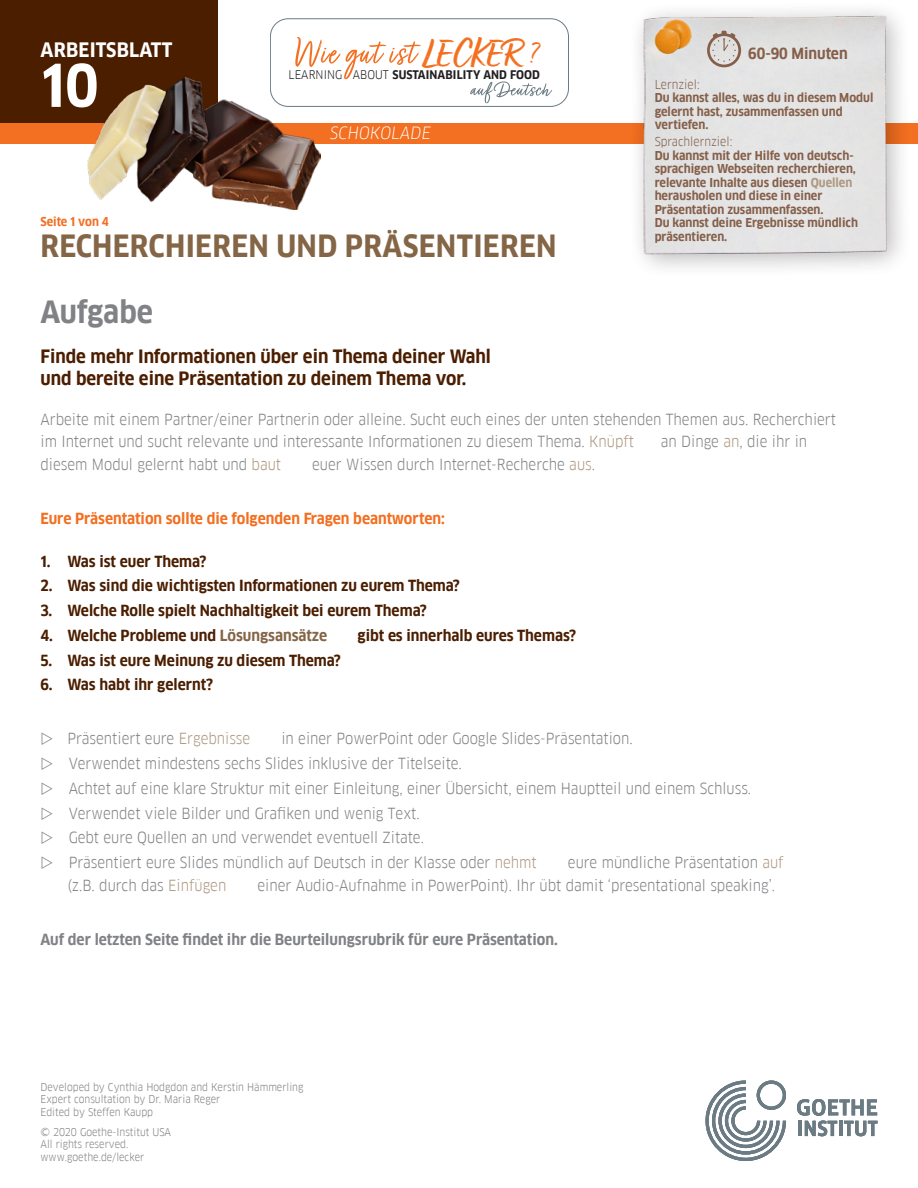
<style>
.page{position:relative;width:918px;height:1188px;background:#fff}
.page>*{position:absolute;margin:0;border:0;box-sizing:border-box;transform-origin:0 0}
.t1{font:700 57.6px "Goethe FF Clan";color:#fff}
.t2{font:39.45px "Turbinado Bold Pro";letter-spacing:.04em;color:#f37021}
.t3{font:700 30px "Goethe FF Clan";letter-spacing:.01em;color:#846647}
.t4{font:700 30px "Goethe FF Clan";letter-spacing:-.005em;color:#808285}
.t5{font:700 19.5px "Goethe FF Clan";letter-spacing:.01em;color:#fff}
.t6{font:700 18px/21.6px "Goethe FF Clan";color:#4b1e00}
.t7{font:italic 16.5px "Goethe FF Clan";letter-spacing:.01em;color:#fff}
.t8{font:15px/24.8px "Goethe FF Clan";color:#808285}
.t9{font:700 15px "Goethe FF Clan";color:#4b1e00}
.t10{font:700 15px "Goethe FF Clan";color:#808285}
.t11{font:700 15px "Goethe FF Clan";color:#f36f21}
.t12{font:700 15px "Goethe FF Clan";color:#855f49}
.t13{font:700 12px/13.5px "Goethe FF Clan";color:#855f49}
.t14{font:12px "Goethe FF Clan";color:#855f49}
.t15{font:700 12px "Goethe FF Clan";letter-spacing:-.005em;color:#f36f21}
.t16{font:700 11.7px "Goethe FF Clan";letter-spacing:.01em;color:#231f20}
.t17{font:10.5px/12.6px "Goethe FF Clan";color:#808285}
.s1{font-family:"Turbinado Light Pro"}
.s2{font-weight:400}
.s3{color:#ad977f}
.s4{color:#846647}
</style>
<div class="page">
<div style="left:0;top:0;width:217px;height:135px;background:#4b1e00"></div>
<div style="left:0;top:123px;width:918px;height:21px;background:#f36f21"></div>
<svg style="left:706px;top:1080px;width:80px;height:81px"></svg>
<svg style="left:797px;top:1099px;width:80px;height:37px"></svg>
<div style="left:270px;top:18px;width:299px;height:89px;border:1px solid #6b7b84;border-radius:18px"></div>
<svg style="left:295px;top:37px;width:126px;height:42px"></svg>
<svg style="left:470px;top:81px;width:82px;height:22px"></svg>
<img style="left:87px;top:78px;width:233px;height:132px">
<div style="left:627px;top:0;width:286px;height:280px;background:#000;opacity:.15"></div>
<img style="left:627px;top:0;width:275px;height:278px">
<div style="left:707px;top:33px;width:34px;height:34px;border:3px solid #855f49;border-radius:50%"></div>
<svg style="left:711px;top:31px;width:26px;height:31px"></svg>
<h3 class="t5" style="left:41px;top:38px;width:133px">ARBEITSBLATT</h3>
<h1 class="t1" style="left:40px;top:52px;width:59px">10</h1>
<p class="t15" style="left:40px;top:215px;width:70px">Seite 1 von 4</p>
<h2 class="t2" style="left:423px;top:31px;width:117px">LECKER <span class="s1">?</span></h2>
<p class="t16" style="left:289px;top:68px;width:253px"><span class="s2">LEARNING ABOUT</span> SUSTAINABILITY AND FOOD</p>
<p class="t7" style="left:330px;top:123px;width:102px">SCHOKOLADE</p>
<h3 class="t3" style="left:41px;top:229px;width:517px">RECHERCHIEREN UND PRÄSENTIEREN</h3>
<h3 class="t4" style="left:40px;top:295px;width:114px">Aufgabe</h3>
<p class="t12" style="left:748px;top:44px;width:101px">60-90 Minuten</p>
<p class="t14" style="left:655px;top:77px;width:47px">Lernziel:</p>
<p class="t13" style="left:655px;top:91px;width:220px">Du kannst alles, was du in diesem Modul gelernt hast, zusammenfassen und vertiefen.</p>
<p class="t14" style="left:655px;top:135px;width:79px">Sprachlernziel:</p>
<p class="t13" style="left:655px;top:149px;width:205px">Du kannst mit der Hilfe von deutsch&shy;sprachigen Webseiten recherchieren, relevante Inhalte aus diesen <span class="s3">Quellen </span>herausholen und diese in einer<br>Präsentation zusammenfassen.<br>Du kannst deine Ergebnisse mündlich präsentieren.</p>
<p class="t6" style="left:40px;top:346px;width:452px">Finde mehr Informationen über ein Thema deiner Wahl und bereite eine Präsentation zu deinem Thema vor.</p>
<p class="t8" style="left:40px;top:408px;width:797px;line-height:22.5px">Arbeite mit einem Partner/einer Partnerin oder alleine. Sucht euch eines der unten stehenden Themen aus. Recherchiert im Internet und sucht relevante und interessante Informationen zu diesem Thema. <span class="s3">Knüpft</span></p>
<p class="t8" style="left:661px;top:429px;width:148px">an Dinge <span class="s3">an</span>, die ihr in</p>
<p class="t8" style="left:40px;top:452px;width:242px">diesem Modul gelernt habt und <span class="s3">baut</span></p>
<p class="t8" style="left:312px;top:452px;width:285px">euer Wissen durch Internet-Recherche <span class="s3">aus</span>.</p>
<p class="t11" style="left:40px;top:510px;width:406px">Eure Präsentation sollte die folgenden Fragen beantworten:</p>
<p class="t9" style="left:40px;top:552px;width:167px">1. Was ist euer Thema?</p>
<p class="t9" style="left:40px;top:577px;width:421px">2. Was sind die wichtigsten Informationen zu eurem Thema?</p>
<p class="t9" style="left:40px;top:602px;width:388px">3. Welche Rolle spielt Nachhaltigkeit bei eurem Thema?</p>
<p class="t9" style="left:40px;top:627px;width:288px">4. Welche Probleme und <span class="s4">Lösungsansätze</span></p>
<p class="t9" style="left:358px;top:627px;width:220px">gibt es innerhalb eures Themas?</p>
<p class="t9" style="left:40px;top:651px;width:302px">5. Was ist eure Meinung zu diesem Thema?</p>
<p class="t9" style="left:40px;top:676px;width:174px">6. Was habt ihr gelernt?</p>
<p class="t8" style="left:67px;top:726px;width:184px">Präsentiert eure <span class="s3">Ergebnisse</span></p>
<p class="t8" style="left:69px;top:726px;width:684px;text-indent:213px">in einer PowerPoint oder Google Slides-Präsentation.<br>Verwendet mindestens sechs Slides inklusive der Titelseite.<br>Achtet auf eine klare Struktur mit einer Einleitung, einer Übersicht, einem Hauptteil und einem Schluss.<br>Verwendet viele Bilder und Grafiken und wenig Text.<br>Gebt eure Quellen an und verwendet eventuell Zitate.<br>Präsentiert eure Slides mündlich auf Deutsch in der Klasse oder <span class="s3">nehmt</span></p>
<p class="t8" style="left:568px;top:850px;width:217px">eure mündliche Präsentation <span class="s3">auf</span></p>
<p class="t8" style="left:68px;top:873px;width:160px">(z.B. durch das <span class="s3">Einfügen</span></p>
<p class="t8" style="left:258px;top:873px;width:519px">einer Audio-Aufnahme in PowerPoint). Ihr übt damit ‘presentational speaking’.</p>
<p class="t10" style="left:41px;top:930px;width:519px">Auf der letzten Seite findet ihr die Beurteilungsrubrik für eure Präsentation.</p>
<p class="t17" style="left:40px;top:1080px;width:264px">Developed by Cynthia Hodgdon and Kerstin Hämmerling<br>Expert consultation by Dr. Maria Reger<br>Edited by Steffen Kaupp</p>
<p class="t17" style="left:40px;top:1126px;width:132px">© 2020 Goethe-Institut USA<br>All rights reserved. www.goethe.de/lecker</p>
</div>
